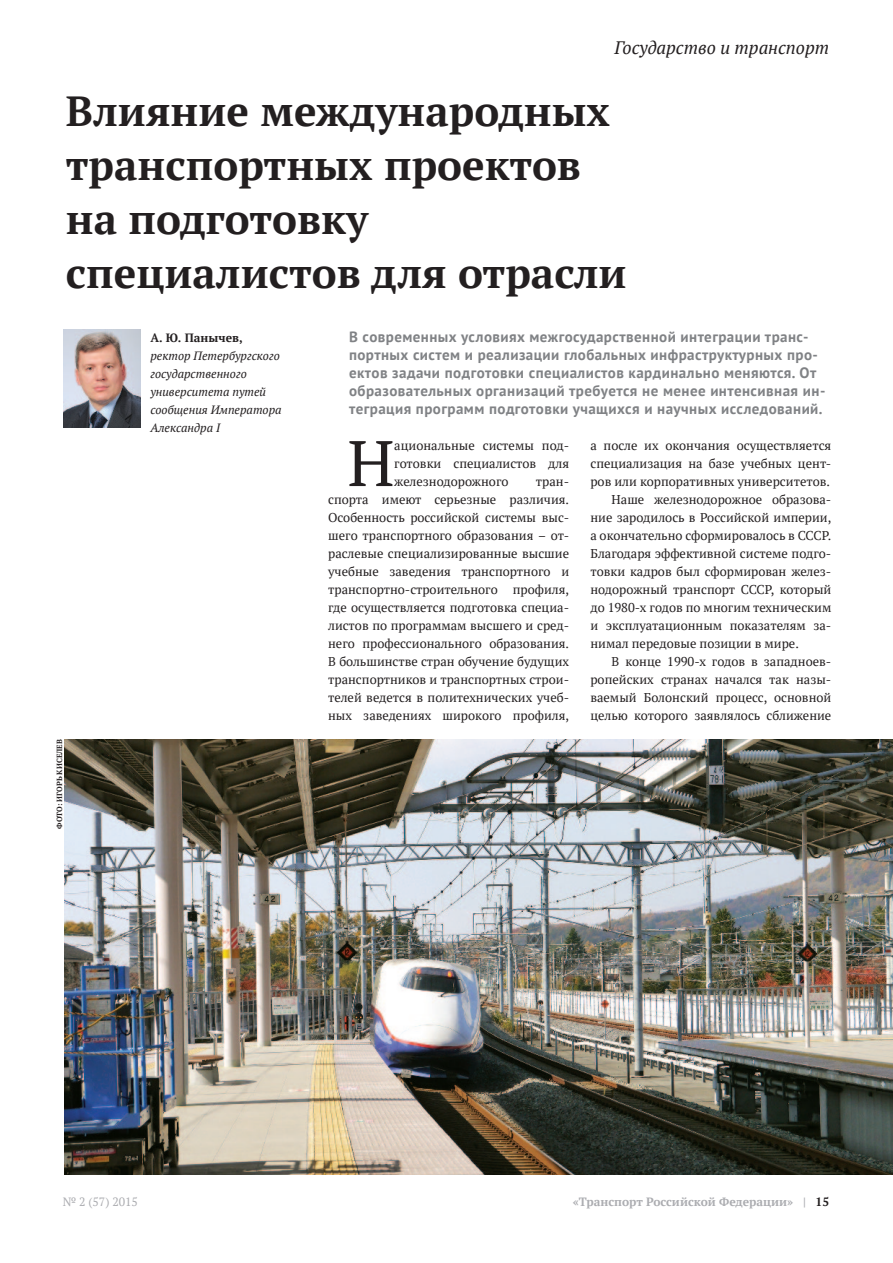
<style>
.page{position:relative;width:893px;height:1263px;background:#fff}
.page>*{position:absolute;margin:0;border:0;box-sizing:border-box;transform-origin:0 0}
.t1{font:64.2px "PT Serif";color:#231f20}
.t2{font:700 42px/54px "PT Serif";color:#231f20}
.t3{font:italic 18px "PT Serif";color:#231f20}
.t4{font:700 15px/18px "PT Sans";letter-spacing:.03em;color:#808285}
.t5{font:12.75px/18px "PT Serif";color:#231f20;text-align:justify}
.t6{font:italic 12px/18px "PT Serif";color:#231f20}
.t7{font:700 12px "PT Serif";color:#acadb1}
.t8{font:700 12px "PT Serif";color:#231f20}
.t9{font:12px "PT Serif";color:#acadb1}
.t10{font:700 7.5px "PT Serif";color:#231f20}
.s1{color:#231f20}
</style>
<div class="page">
<img style="left:64px;top:329px;width:77px;height:98px">
<img style="left:65px;top:739px;width:828px;height:436px">
<h3 class="t3" style="left:614px;top:36px;width:216px">Государство и транспорт</h3>
<h2 class="t2" style="left:66px;top:83px;width:562px">Влияние международных транспортных проектов на подготовку специалистов для отрасли</h2>
<p class="t4" style="left:349px;top:327px;width:478px">В современных условиях межгосударственной интеграции транс&shy;портных систем и реализации глобальных инфраструктурных про&shy;ектов задачи подготовки специалистов кардинально меняются. От образовательных организаций требуется не менее интенсивная ин&shy;теграция программ подготовки учащихся и научных исследований.</p>
<p class="t8" style="left:150px;top:330px;width:94px">А. Ю. Панычев,</p>
<p class="t6" style="left:150px;top:347px;width:133px">ректор Петербургского государственного университета путей сообщения Императора<br>Александра I</p>
<p class="t10" style="left:54px;top:829px;width:91px;rotate:-90deg">ФОТО: ИГОРЬ КИСЕЛЕВ</p>
<h1 class="t1" style="left:348px;top:422px;width:48px">Н</h1>
<p class="t5" style="left:394px;top:436px;width:176px">ациональные системы под&shy;готовки специалистов для железнодорожного</p>
<p class="t5" style="left:328px;top:472px;width:242px;text-indent:208px">тран&shy;спорта имеют серьезные различия.<br>Особенность российской системы выс&shy;шего транспортного образования – от&shy;раслевые специализированные высшие учебные заведения транспортного и транспортно-строительного профиля, где осуществляется подготовка специа&shy;листов по программам высшего и сред&shy;него профессионального образования.<br>В большинстве стран обучение будущих транспортников и транспортных строи&shy;телей ведется в политехнических учеб&shy;ных заведениях широкого профиля,</p>
<p class="t5" style="left:590px;top:436px;width:242px">а после их окончания осуществляется</p>
<p class="t5" style="left:590px;top:454px;width:242px">специализация на базе учебных цент-</p>
<p class="t5" style="left:590px;top:472px;width:241px">ров или корпоративных университетов.</p>
<p class="t5" style="left:612px;top:490px;width:221px">Наше железнодорожное образова-</p>
<p class="t5" style="left:590px;top:508px;width:242px">ние зародилось в Российской империи,</p>
<p class="t5" style="left:590px;top:526px;width:242px">а окончательно сформировалось в СССР.</p>
<p class="t5" style="left:590px;top:544px;width:242px">Благодаря эффективной системе подго-</p>
<p class="t5" style="left:590px;top:562px;width:242px">товки кадров был сформирован желез-</p>
<p class="t5" style="left:590px;top:580px;width:242px">нодорожный транспорт СССР, который</p>
<p class="t5" style="left:590px;top:598px;width:242px">до 1980-х годов по многим техническим</p>
<p class="t5" style="left:590px;top:616px;width:242px">и эксплуатационным показателям за-</p>
<p class="t5" style="left:590px;top:634px;width:210px">нимал передовые позиции в мире.</p>
<p class="t5" style="left:612px;top:652px;width:221px">В конце 1990-х годов в западноев-</p>
<p class="t5" style="left:590px;top:670px;width:242px">ропейских странах начался так назы-</p>
<p class="t5" style="left:590px;top:688px;width:242px">ваемый Болонский процесс, основной</p>
<p class="t5" style="left:590px;top:706px;width:242px">целью которого заявлялось сближение</p>
<p class="t9" style="left:63px;top:1194px;width:77px">№ 2 (57) 2015</p>
<p class="t7" style="left:573px;top:1194px;width:258px">«Транспорт Российской Федерации» | <span class="s1">15</span></p>
</div>
